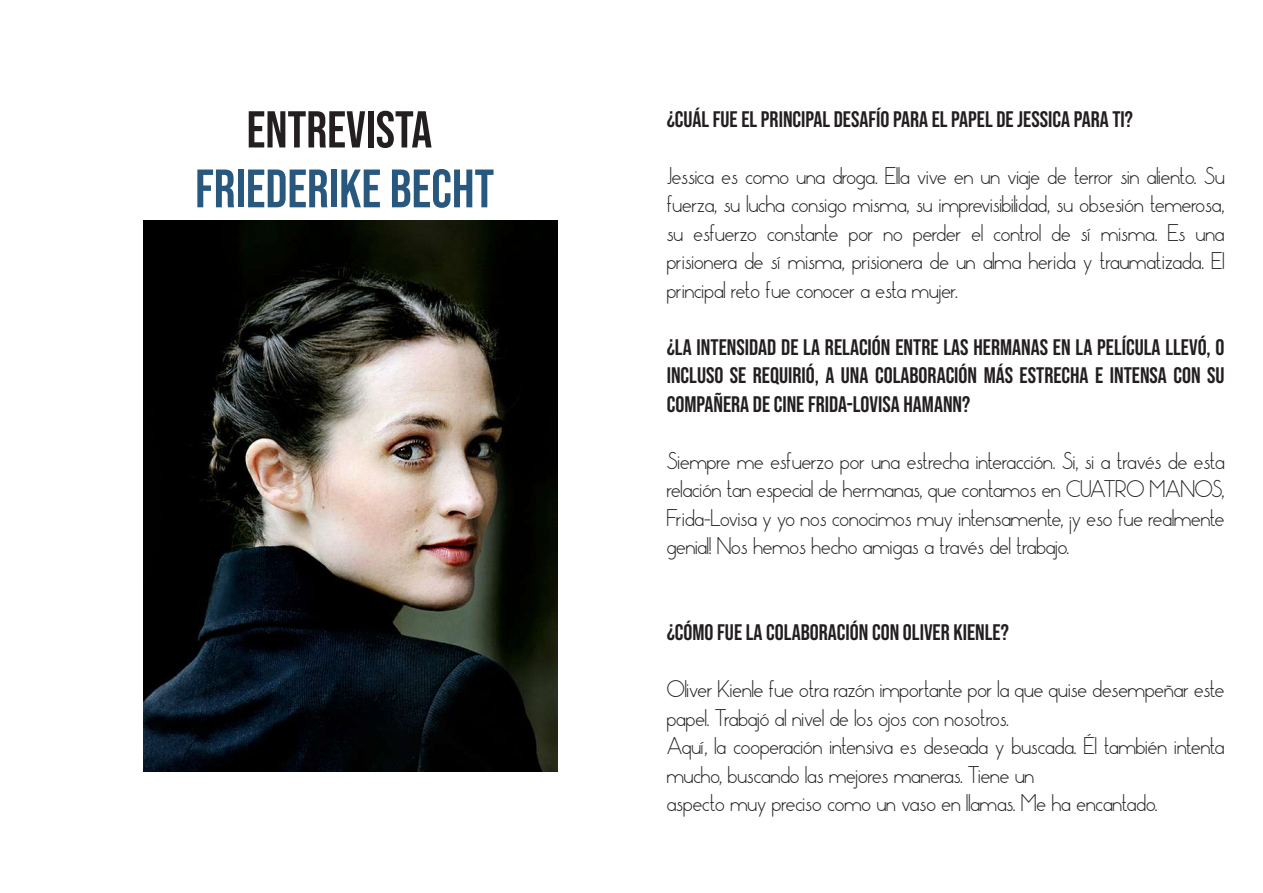
<style>
.page{position:relative;width:1263px;height:893px;background:#fff}
.page>*{position:absolute;margin:0;border:0;box-sizing:border-box;transform-origin:0 0}
.t1{font:54px "Bebas Neue";color:#29587f}
.t2{font:51.75px "Bebas Neue";color:#231f20}
.t3{font:22.5px/28.5px "Pistara";color:#231f20;text-align:justify}
.t4{font:22.5px/28.5px "Bebas Neue";color:#231f20;text-align:justify}
</style>
<div class="page">
<img style="left:144px;top:220px;width:413px;height:552px">
<h2 class="t2" style="left:247px;top:100px;width:187px">ENTREVISTA</h2>
<h1 class="t1" style="left:195px;top:158px;width:300px">FRIEDERIKE BECHT</h1>
<p class="t4" style="left:667px;top:105px;width:468px">¿CUÁL FUE EL PRINCIPAL DESAFÍO PARA EL PAPEL DE JESSICA PARA TI?</p>
<p class="t3" style="left:667px;top:162px;width:559px">Jessica es como una droga. Ella vive en un viaje de terror sin aliento. Su fuerza, su lucha consigo misma, su imprevisibilidad, su obsesión temerosa, su esfuerzo constante por no perder el control de sí misma. Es una prisionera de sí misma, prisionera de un alma herida y traumatizada. El principal reto fue conocer a esta mujer.</p>
<p class="t4" style="left:667px;top:333px;width:559px">¿LA INTENSIDAD DE LA RELACIÓN ENTRE LAS HERMANAS EN LA PELÍCULA LLEVÓ, O INCLUSO SE REQUIRIÓ, A UNA COLABORACIÓN MÁS ESTRECHA E INTENSA CON SU COMPAÑERA DE CINE FRIDA-LOVISA HAMANN?</p>
<p class="t3" style="left:667px;top:447px;width:559px">Siempre me esfuerzo por una estrecha interacción. Si, si a través de esta relación tan especial de hermanas, que contamos en CUATRO MANOS, Frida-Lovisa y yo nos conocimos muy intensamente, ¡y eso fue realmente genial! Nos hemos hecho amigas a través del trabajo.</p>
<p class="t4" style="left:667px;top:618px;width:344px">¿CÓMO FUE LA COLABORACIÓN CON OLIVER KIENLE?</p>
<p class="t3" style="left:667px;top:675px;width:559px;text-align:left">Oliver Kienle fue otra razón importante por la que quise desempeñar este papel. Trabajó al nivel de los ojos con nosotros.<br>Aquí, la cooperación intensiva es deseada y buscada. Él también intenta mucho, buscando las mejores maneras. Tiene un<br>aspecto muy preciso como un vaso en llamas. Me ha encantado.</p>
</div>
